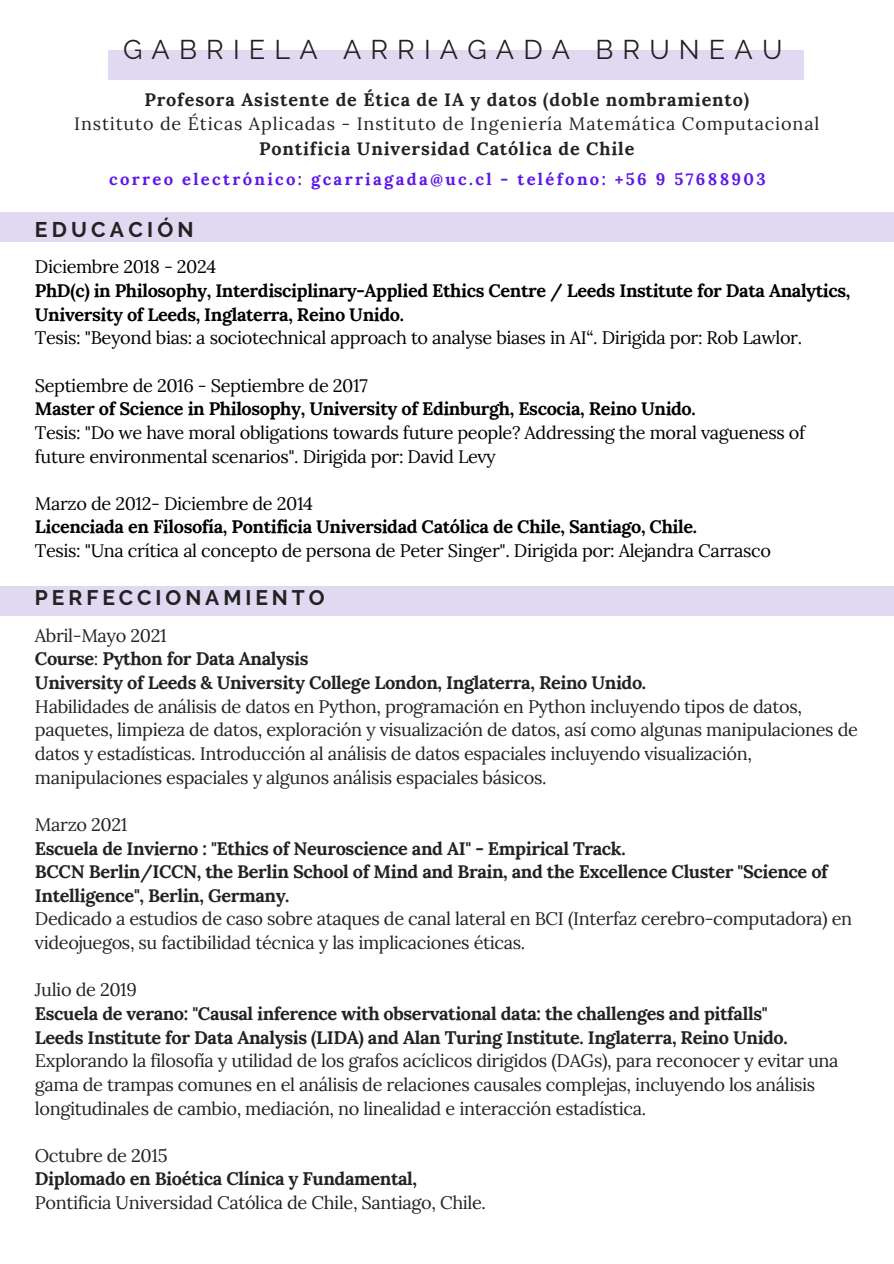
<style>
.page{position:relative;width:894px;height:1264px;background:#fff}
.page>*{position:absolute;margin:0;border:0;box-sizing:border-box;transform-origin:0 0}
.t1{font:27px "Raleway";letter-spacing:.34em;color:#222}
.t2{font:700 21.15px "Raleway";letter-spacing:.2em;color:#222}
.t3{font:700 21px "Raleway";letter-spacing:.185em;color:#222}
.t4{font:18.15px/23.7px "Lora";letter-spacing:-.02em;color:#222}
.t5{font:700 18.15px/23.7px "Lora";letter-spacing:-.02em;color:#222}
.t6{font:18.15px/23.7px "Lora";letter-spacing:-.02em;color:#000}
.t7{font:700 18.15px/23.7px "Lora";letter-spacing:-.02em;color:#000}
.t8{font:700 18px "Lora";letter-spacing:.045em;color:#222}
.t9{font:18px "Lora";letter-spacing:.045em;color:#222}
.t10{font:700 16.65px "Lora";letter-spacing:.14em;color:#5e17eb}
.s1{font-weight:400}
</style>
<div class="page">
<div style="left:108px;top:50px;width:696px;height:30px;background:#e0d9f1"></div>
<div style="left:0;top:213px;width:893px;height:29px;background:#e0d9f1"></div>
<div style="left:0;top:586px;width:893px;height:29px;background:#e0d9f1"></div>
<h1 class="t1" style="left:123px;top:33px;width:660px">GABRIELA ARRIAGADA BRUNEAU</h1>
<p class="t8" style="left:144px;top:87px;width:606px">Profesora Asistente de Ética de IA y datos (doble nombramiento)</p>
<p class="t9" style="left:74px;top:112px;width:746px">Instituto de Éticas Aplicadas - Instituto de Ingeniería Matemática Computacional</p>
<p class="t8" style="left:259px;top:137px;width:376px">Pontificia Universidad Católica de Chile</p>
<p class="t10" style="left:109px;top:168px;width:658px">correo electrónico: gcarriagada@uc.cl - teléfono: +56 9 57688903</p>
<p class="t2" style="left:35px;top:217px;width:160px">EDUCACIÓN</p>
<p class="t6" style="left:35px;top:255px;width:183px">Diciembre 2018 - 2024</p>
<p class="t7" style="left:35px;top:278px;width:816px">PhD(c) in Philosophy, Interdisciplinary-Applied Ethics Centre / Leeds Institute for Data Analytics,<br>University of Leeds, Inglaterra, Reino Unido.</p>
<h3 class="t6" style="left:35px;top:326px;width:768px">Tesis: "Beyond bias: a sociotechnical approach to analyse biases in AI“. Dirigida por: Rob Lawlor.</h3>
<h2 class="t6" style="left:35px;top:373px;width:334px">Septiembre de 2016 - Septiembre de 2017</h2>
<p class="t7" style="left:35px;top:397px;width:662px">Master of Science in Philosophy, University of Edinburgh, Escocia, Reino Unido.</p>
<p class="t6" style="left:35px;top:420px;width:771px">Tesis: "Do we have moral obligations towards future people? Addressing the moral vagueness of future environmental scenarios". Dirigida por: David Levy</p>
<p class="t6" style="left:35px;top:491px;width:279px">Marzo de 2012- Diciembre de 2014</p>
<p class="t7" style="left:35px;top:515px;width:663px">Licenciada en Filosofía, Pontificia Universidad Católica de Chile, Santiago, Chile.</p>
<p class="t6" style="left:35px;top:538px;width:737px">Tesis: "Una crítica al concepto de persona de Peter Singer". Dirigida por: Alejandra Carrasco</p>
<p class="t3" style="left:35px;top:585px;width:291px">PERFECCIONAMIENTO</p>
<h2 class="t4" style="left:35px;top:623px;width:133px">Abril-Mayo 2021</h2>
<p class="t5" style="left:35px;top:647px;width:275px">Course<span class="s1">:</span> Python for Data Analysis</p>
<p class="t5" style="left:35px;top:670px;width:612px">University of Leeds &amp; University College London, Inglaterra, Reino Unido.</p>
<p class="t4" style="left:35px;top:694px;width:824px">Habilidades de análisis de datos en Python, programación en Python incluyendo tipos de datos, paquetes, limpieza de datos, exploración y visualización de datos, así como algunas manipulaciones de datos y estadísticas. Introducción al análisis de datos espaciales incluyendo visualización, manipulaciones espaciales y algunos análisis espaciales básicos.</p>
<p class="t4" style="left:35px;top:812px;width:94px">Marzo 2021</p>
<p class="t5" style="left:35px;top:836px;width:592px">Escuela de Invierno : "Ethics of Neuroscience and AI" - Empirical Track.</p>
<p class="t5" style="left:35px;top:859px;width:794px">BCCN Berlin/ICCN, the Berlin School of Mind and Brain, and the Excellence Cluster "Science of<br>Intelligence", Berlin, Germany.</p>
<p class="t4" style="left:35px;top:907px;width:818px">Dedicado a estudios de caso sobre ataques de canal lateral en BCI (Interfaz cerebro-computadora) en videojuegos, su factibilidad técnica y las implicaciones éticas.</p>
<p class="t4" style="left:35px;top:977px;width:103px">Julio de 2019</p>
<p class="t5" style="left:35px;top:1001px;width:734px">Escuela de verano: "Causal inference with observational data: the challenges and pitfalls"</p>
<p class="t5" style="left:35px;top:1025px;width:754px">Leeds Institute for Data Analysis (LIDA) and Alan Turing Institute. Inglaterra, Reino Unido.</p>
<p class="t4" style="left:35px;top:1048px;width:805px">Explorando la filosofía y utilidad de los grafos acíclicos dirigidos (DAGs), para reconocer y evitar una gama de trampas comunes en el análisis de relaciones causales complejas, incluyendo los análisis longitudinales de cambio, mediación, no linealidad e interacción estadística.</p>
<p class="t4" style="left:35px;top:1143px;width:134px">Octubre de 2015</p>
<p class="t5" style="left:35px;top:1166px;width:383px">Diplomado en Bioética Clínica y Fundamental,</p>
<p class="t4" style="left:35px;top:1190px;width:452px">Pontificia Universidad Católica de Chile, Santiago, Chile.</p>
</div>
